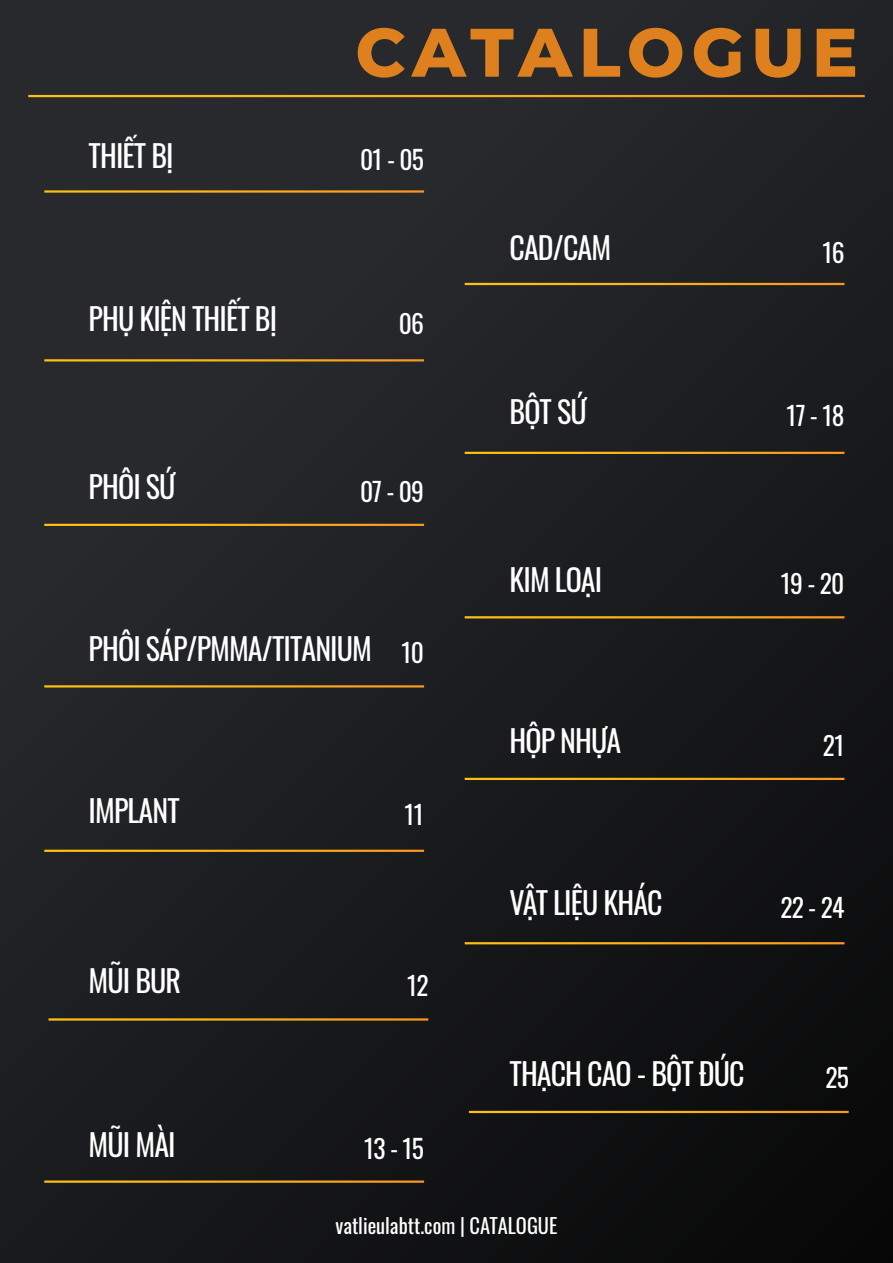
<style>
.page{position:relative;width:893px;height:1263px;background:#fff}
.page>*{position:absolute;margin:0;border:0;box-sizing:border-box;transform-origin:0 0}
.t1{font:800 68.55px "Montserrat";letter-spacing:.095em;color:#de801d}
.t2{font:30px "Oswald";letter-spacing:-.03em;color:#fff}
.t3{font:25.5px "Oswald";letter-spacing:-.03em;color:#fff}
.t4{font:20.4px "Oswald";color:#fff}
</style>
<div class="page">
<div style="left:0;top:0;width:893px;height:1263px;background:linear-gradient(to bottom,#282a2e,#111213)"></div>
<hr style="left:28px;top:95px;width:837px;height:2px;background:#fff">
<hr style="left:44px;top:190px;width:380px;height:3px;background:#fff">
<hr style="left:44px;top:359px;width:380px;height:2px;background:#fff">
<hr style="left:44px;top:524px;width:380px;height:2px;background:#fff">
<hr style="left:44px;top:685px;width:380px;height:2px;background:#fff">
<hr style="left:44px;top:850px;width:380px;height:2px;background:#fff">
<hr style="left:48px;top:1018px;width:380px;height:2px;background:#fff">
<hr style="left:465px;top:283px;width:379px;height:2px;background:#fff">
<hr style="left:465px;top:452px;width:379px;height:2px;background:#fff">
<hr style="left:465px;top:616px;width:379px;height:2px;background:#fff">
<hr style="left:465px;top:778px;width:379px;height:2px;background:#fff">
<hr style="left:465px;top:942px;width:379px;height:2px;background:#fff">
<hr style="left:44px;top:1180px;width:380px;height:3px;background:#fff">
<hr style="left:469px;top:1111px;width:380px;height:2px;background:#fff">
<p class="t2" style="left:89px;top:129px;width:86px">THIẾT BỊ</p>
<p class="t2" style="left:89px;top:292px;width:190px">PHỤ KIỆN THIẾT BỊ</p>
<p class="t2" style="left:89px;top:460px;width:88px">PHÔI SỨ</p>
<h1 class="t1" style="left:355px;top:2px;width:504px">CATALOGUE</h1>
<p class="t3" style="left:360px;top:137px;width:65px">01 - 05</p>
<p class="t3" style="left:399px;top:301px;width:27px">06</p>
<p class="t3" style="left:360px;top:469px;width:66px">07 - 09</p>
<p class="t2" style="left:509px;top:221px;width:103px">CAD/CAM</p>
<p class="t2" style="left:509px;top:385px;width:79px">BỘT SỨ</p>
<p class="t2" style="left:509px;top:553px;width:94px">KIM LOẠI</p>
<p class="t3" style="left:822px;top:230px;width:24px">16</p>
<p class="t3" style="left:786px;top:393px;width:60px">17 - 18</p>
<p class="t3" style="left:781px;top:561px;width:65px">19 - 20</p>
<p class="t2" style="left:89px;top:622px;width:285px">PHÔI SÁP/PMMA/TITANIUM</p>
<p class="t3" style="left:402px;top:630px;width:24px">10</p>
<p class="t2" style="left:89px;top:784px;width:93px">IMPLANT</p>
<p class="t3" style="left:405px;top:792px;width:21px">11</p>
<p class="t2" style="left:89px;top:954px;width:94px">MŨI BUR</p>
<p class="t3" style="left:407px;top:963px;width:23px">12</p>
<p class="t2" style="left:89px;top:1118px;width:89px">MŨI MÀI</p>
<p class="t3" style="left:364px;top:1126px;width:61px">13 - 15</p>
<p class="t2" style="left:509px;top:714px;width:113px">HỘP NHỰA</p>
<p class="t2" style="left:509px;top:876px;width:155px">VẬT LIỆU KHÁC</p>
<p class="t2" style="left:509px;top:1047px;width:237px">THẠCH CAO - BỘT ĐÚC</p>
<p class="t4" style="left:336px;top:1207px;width:223px">vatlieulabtt.com | CATALOGUE</p>
<p class="t3" style="left:823px;top:722px;width:23px">21</p>
<p class="t3" style="left:780px;top:885px;width:66px">22 - 24</p>
<p class="t3" style="left:825px;top:1055px;width:25px">25</p>
</div>
